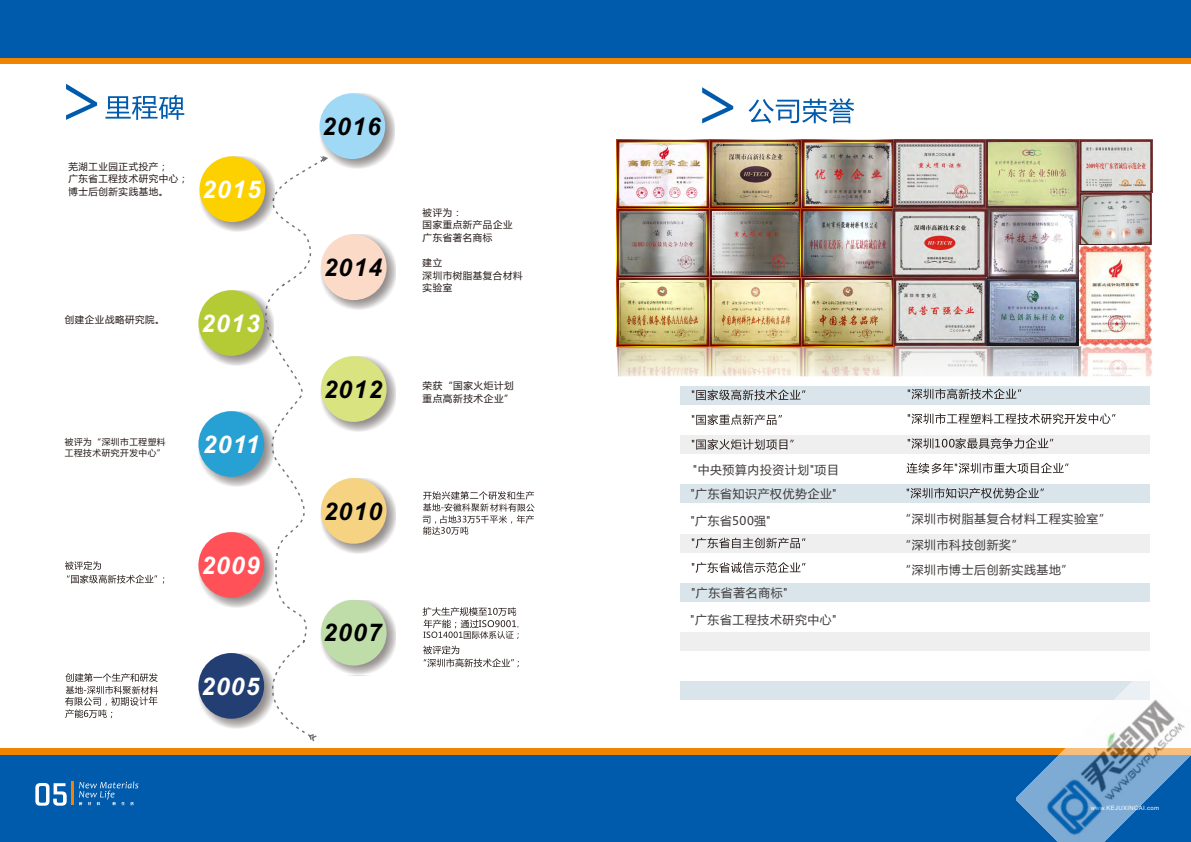
<style>
.page{position:relative;width:1191px;height:842px;background:#fff}
.page>*{position:absolute;margin:0;border:0;box-sizing:border-box;transform-origin:0 0}
.t1{font:italic 700 24.4px "Arial";letter-spacing:.055em;color:#fff}
.t2{font:italic 700 24.4px "Arial";letter-spacing:.055em;color:#000}
.t3{font:11.8px/25.8px "Microsoft Ya Hei";letter-spacing:.06em;color:#3e3a39}
.t4{font:9.6px/12.7px "Microsoft Ya Hei";letter-spacing:.06em;color:#231916}
.t5{font:9.5px/12.5px "Microsoft Ya Hei";letter-spacing:.06em;color:#231916}
.t6{font:8.7px/11.5px "Microsoft Ya Hei";letter-spacing:.06em;color:#231916}
.t7{font:6px "Arial";letter-spacing:.055em;color:#fff}
</style>
<div class="page">
<svg style="left:702px;top:87px;width:31px;height:36px"></svg>
<div style="left:0;top:0;width:1191px;height:59px;background:#005bac"></div>
<div style="left:0;top:755px;width:1191px;height:87px;background:#005bac"></div>
<div style="left:0;top:748px;width:1191px;height:7px;background:#f08300"></div>
<div style="left:0;top:59px;width:1191px;height:5px;background:#f08300"></div>
<svg style="left:105px;top:95px;width:79px;height:25px"></svg>
<svg style="left:66px;top:84px;width:31px;height:36px"></svg>
<svg style="left:35px;top:783px;width:32px;height:23px"></svg>
<hr style="left:71px;top:781px;width:3px;height:24px;background:#f08300">
<svg style="left:79px;top:781px;width:59px;height:24px"></svg>
<svg style="left:748px;top:98px;width:106px;height:25px"></svg>
<div style="left:198px;top:653px;width:75px;height:75px;background:#231916;opacity:.49"></div>
<div style="left:198px;top:653px;width:66px;height:66px;background:#233e73;border-radius:50%"></div>
<div style="left:320px;top:600px;width:76px;height:75px;background:#231916;opacity:.49"></div>
<div style="left:321px;top:600px;width:65px;height:65px;background:#bfdda9;border-radius:50%"></div>
<div style="left:198px;top:532px;width:75px;height:76px;background:#231916;opacity:.49"></div>
<div style="left:198px;top:532px;width:66px;height:66px;background:#ff5157;border-radius:50%"></div>
<div style="left:320px;top:478px;width:76px;height:75px;background:#231916;opacity:.49"></div>
<div style="left:321px;top:478px;width:65px;height:66px;background:#f6d382;border-radius:50%"></div>
<div style="left:198px;top:411px;width:75px;height:76px;background:#231916;opacity:.49"></div>
<div style="left:198px;top:411px;width:66px;height:66px;background:#27a1d4;border-radius:50%"></div>
<div style="left:320px;top:356px;width:76px;height:76px;background:#231916;opacity:.49"></div>
<div style="left:321px;top:356px;width:65px;height:66px;background:#d9e480;border-radius:50%"></div>
<div style="left:198px;top:290px;width:75px;height:76px;background:#231916;opacity:.49"></div>
<div style="left:198px;top:290px;width:66px;height:66px;background:#b4cb36;border-radius:50%"></div>
<svg style="left:65px;top:673px;width:93px;height:45px"></svg>
<svg style="left:423px;top:607px;width:96px;height:60px"></svg>
<svg style="left:65px;top:561px;width:99px;height:22px"></svg>
<svg style="left:423px;top:491px;width:111px;height:44px"></svg>
<div style="left:320px;top:234px;width:76px;height:76px;background:#231916;opacity:.49"></div>
<div style="left:321px;top:234px;width:65px;height:66px;background:#fbdac8;border-radius:50%"></div>
<img style="left:616px;top:346px;width:536px;height:30px">
<img style="left:616px;top:139px;width:276px;height:207px">
<img style="left:620px;top:212px;width:85px;height:62px">
<img style="left:712px;top:212px;width:86px;height:62px">
<img style="left:805px;top:143px;width:85px;height:63px">
<img style="left:805px;top:280px;width:85px;height:63px">
<img style="left:712px;top:280px;width:86px;height:63px">
<img style="left:620px;top:281px;width:85px;height:62px">
<img style="left:892px;top:139px;width:95px;height:207px">
<img style="left:1079px;top:139px;width:73px;height:206px">
<img style="left:986px;top:277px;width:93px;height:69px">
<img style="left:987px;top:208px;width:92px;height:71px">
<img style="left:985px;top:139px;width:94px;height:69px">
<img style="left:989px;top:143px;width:86px;height:62px">
<img style="left:1081px;top:196px;width:68px;height:47px">
<div style="left:679px;top:681px;width:470px;height:19px;background:#d9e5eb"></div>
<div style="left:679px;top:386px;width:470px;height:19px;background:#d9e5eb"></div>
<div style="left:679px;top:435px;width:470px;height:19px;background:#efeff0"></div>
<div style="left:679px;top:484px;width:470px;height:19px;background:#d9e5eb"></div>
<div style="left:679px;top:534px;width:470px;height:19px;background:#efeff0"></div>
<div style="left:679px;top:583px;width:470px;height:19px;background:#d9e5eb"></div>
<div style="left:679px;top:632px;width:470px;height:19px;background:#efeff0"></div>
<svg style="left:692px;top:389px;width:113px;height:11px"></svg>
<svg style="left:692px;top:414px;width:90px;height:11px"></svg>
<svg style="left:692px;top:538px;width:113px;height:10px"></svg>
<svg style="left:692px;top:562px;width:113px;height:11px"></svg>
<svg style="left:907px;top:388px;width:114px;height:11px"></svg>
<svg style="left:907px;top:438px;width:146px;height:11px"></svg>
<svg style="left:906px;top:488px;width:138px;height:11px"></svg>
<svg style="left:907px;top:413px;width:208px;height:11px"></svg>
<svg style="left:692px;top:439px;width:101px;height:11px"></svg>
<svg style="left:906px;top:463px;width:162px;height:11px"></svg>
<svg style="left:265px;top:162px;width:63px;height:579px"></svg>
<div style="left:199px;top:156px;width:75px;height:76px;background:#231916;opacity:.49"></div>
<div style="left:199px;top:156px;width:66px;height:66px;background:#fdd000;border-radius:50%"></div>
<div style="left:319px;top:93px;width:75px;height:76px;background:#231916;opacity:.49"></div>
<div style="left:319px;top:93px;width:66px;height:66px;background:#9fd9f6;border-radius:50%"></div>
<img style="left:1016px;top:681px;width:175px;height:161px">
<p class="t5" style="left:68px;top:161px;width:122px">芜湖工业园正式投产；<br>广东省工程技术研究中心；博士后创新实践基地。</p>
<h1 class="t1" style="left:202px;top:180px;width:60px">2015</h1>
<p class="t5" style="left:65px;top:314px;width:101px">创建企业战略研究院。</p>
<h1 class="t1" style="left:201px;top:314px;width:60px">2013</h1>
<p class="t6" style="left:65px;top:436px;width:102px">被评为“深圳市工程塑料工程技术研究开发中心”</p>
<h1 class="t1" style="left:203px;top:435px;width:58px">2011</h1>
<h1 class="t1" style="left:201px;top:556px;width:60px">2009</h1>
<h1 class="t1" style="left:201px;top:677px;width:60px">2005</h1>
<h1 class="t2" style="left:322px;top:117px;width:60px">2016</h1>
<h1 class="t2" style="left:324px;top:258px;width:60px">2014</h1>
<h1 class="t2" style="left:324px;top:380px;width:60px">2012</h1>
<h1 class="t2" style="left:324px;top:502px;width:60px">2010</h1>
<p class="t5" style="left:422px;top:207px;width:91px">被评为：<br>国家重点新产品企业广东省著名商标</p>
<p class="t5" style="left:422px;top:257px;width:101px">建立<br>深圳市树脂基复合材料实验室</p>
<p class="t4" style="left:422px;top:380px;width:93px">荣获“国家火炬计划重点高新技术企业”</p>
<h1 class="t2" style="left:323px;top:623px;width:60px">2007</h1>
<p class="t3" style="left:692px;top:457px;width:148px">"中央预算内投资计划"项目</p>
<p class="t3" style="left:690px;top:482px;width:148px">"广东省知识产权优势企业"</p>
<p class="t3" style="left:690px;top:509px;width:82px">"广东省500强"</p>
<p class="t3" style="left:691px;top:581px;width:99px">"广东省著名商标"</p>
<p class="t3" style="left:690px;top:608px;width:148px">"广东省工程技术研究中心"</p>
<p class="t3" style="left:899px;top:506px;width:213px">“深圳市树脂基复合材料工程实验室” “深圳市科技创新奖”<br>“深圳市博士后创新实践基地”</p>
<p class="t7" style="left:1090px;top:806px;width:70px">www.KEJUXINCAI.com</p>
</div>
